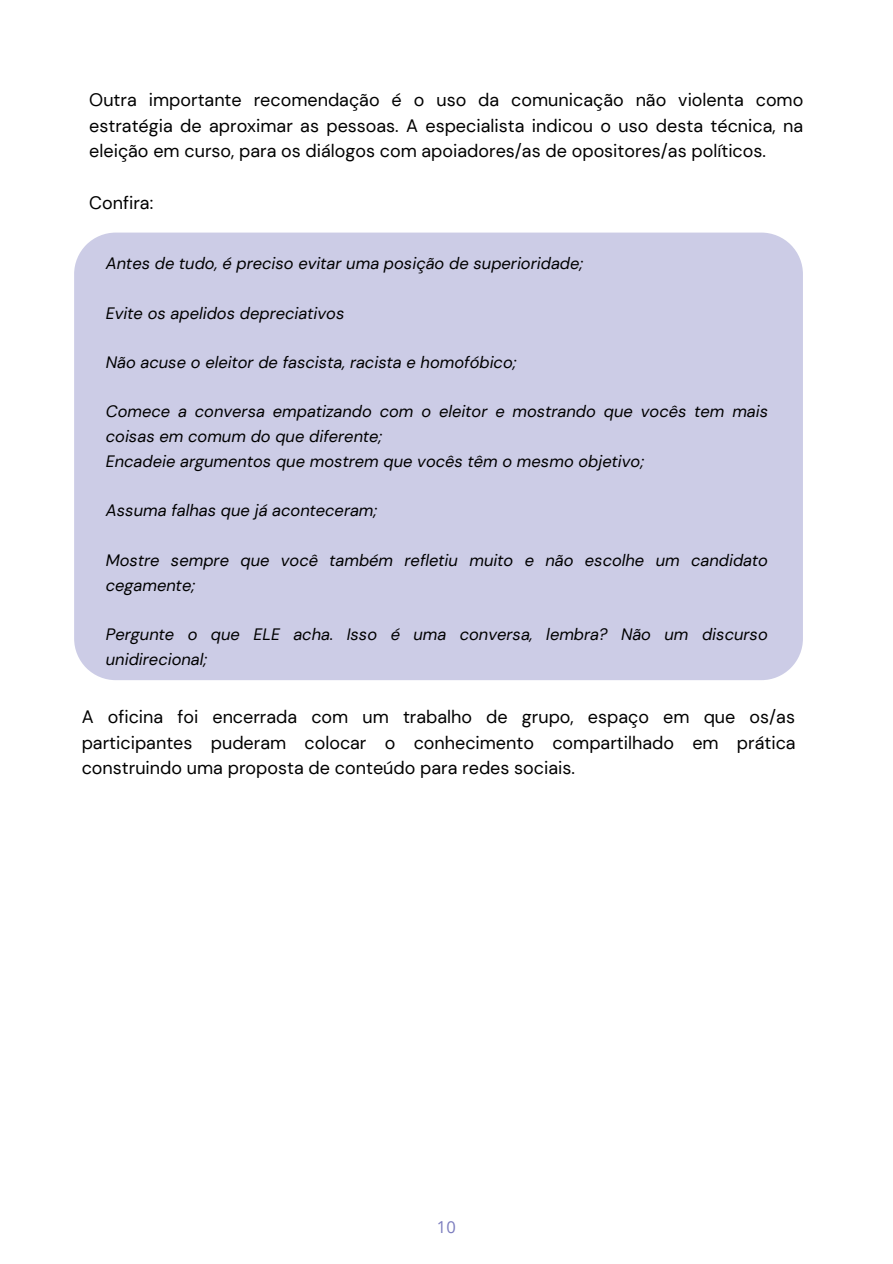
<style>
.page{position:relative;width:893px;height:1264px;background:#fff}
.page>*{position:absolute;margin:0;border:0;box-sizing:border-box;transform-origin:0 0}
.t1{font:18px/25.8px "DM Sans";color:#000;text-align:justify}
.t2{font:italic 16.5px/24.8px "DM Sans";color:#000}
.t3{font:16.5px "Open Sans";color:#7b7cbe}
</style>
<div class="page">
<div style="left:74px;top:232px;width:728px;height:448px;background:#cccce6"></div>
<p class="t1" style="left:89px;top:87px;width:715px">Outra importante recomendação é o uso da comunicação não violenta como estratégia de aproximar as pessoas. A especialista indicou o uso desta técnica, na eleição em curso, para os diálogos com apoiadores/as de opositores/as políticos.</p>
<p class="t1" style="left:89px;top:190px;width:65px">Confira:</p>
<p class="t2" style="left:106px;top:251px;width:479px">Antes de tudo, é preciso evitar uma posição de superioridade;</p>
<p class="t2" style="left:106px;top:300px;width:240px">Evite os apelidos depreciativos</p>
<p class="t2" style="left:106px;top:350px;width:412px">Não acuse o eleitor de fascista, racista e homofóbico;</p>
<p class="t2" style="left:106px;top:399px;width:664px">Comece a conversa empatizando com o eleitor e mostrando que vocês tem mais coisas em comum do que diferente;<br>Encadeie argumentos que mostrem que vocês têm o mesmo objetivo;</p>
<p class="t2" style="left:106px;top:498px;width:273px">Assuma falhas que já aconteceram;</p>
<p class="t2" style="left:106px;top:548px;width:663px">Mostre sempre que você também refletiu muito e não escolhe um candidato cegamente;</p>
<p class="t2" style="left:106px;top:622px;width:663px">Pergunte o que ELE acha. Isso é uma conversa, lembra? Não um discurso unidirecional;</p>
<p class="t1" style="left:82px;top:703px;width:715px">A oficina foi encerrada com um trabalho de grupo, espaço em que os/as participantes puderam colocar o conhecimento compartilhado em prática construindo uma proposta de conteúdo para redes sociais.</p>
<p class="t3" style="left:437px;top:1215px;width:20px">10</p>
</div>
